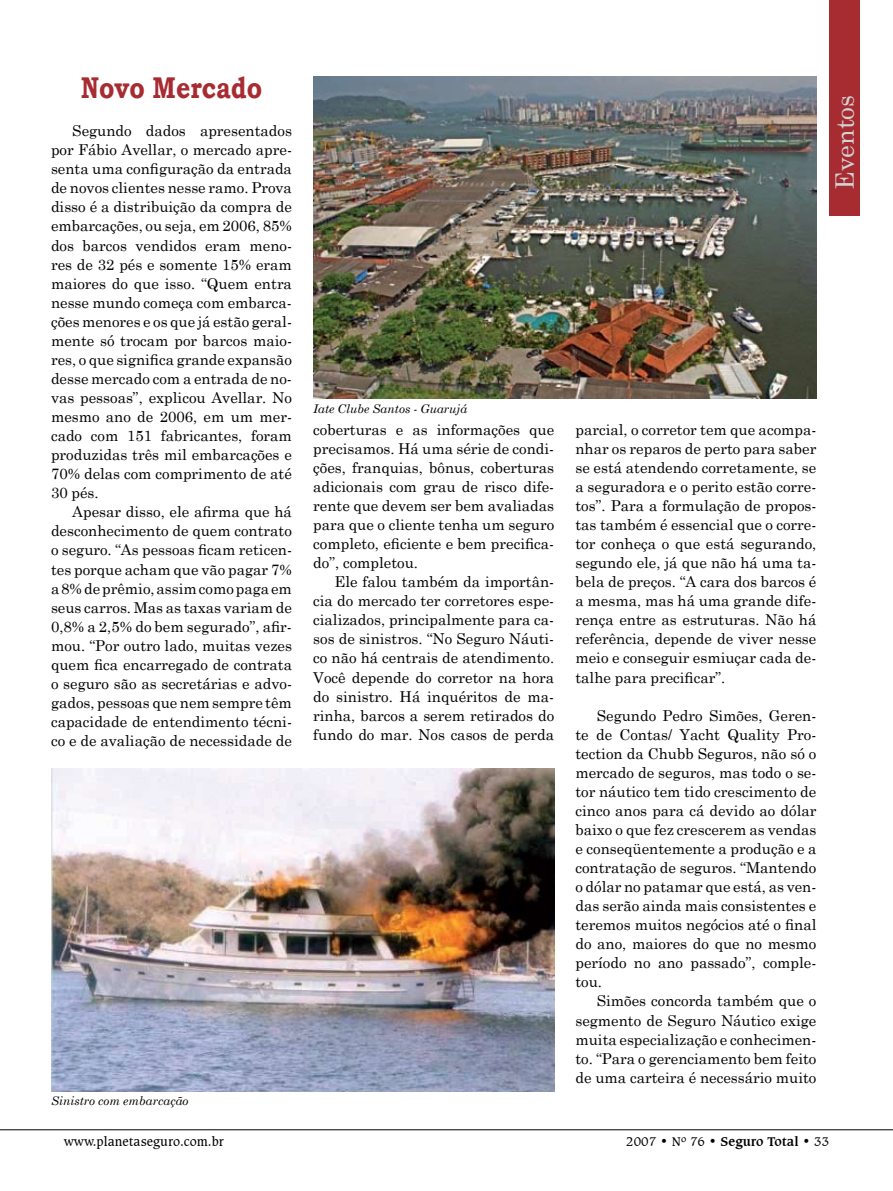
<style>
.page{position:relative;width:893px;height:1191px;background:#fff}
.page>*{position:absolute;margin:0;border:0;box-sizing:border-box;transform-origin:0 0}
.t1{font:700 30px "Bookman Old Style";color:#a72c32;scale:.83 1}
.t2{font:25.5px "Century Schoolbook";color:#d1d3d4}
.t3{font:15px/19px "Century Schoolbook";color:#000;text-align:justify}
.t4{font:13.5px "Caxton BT";color:#000}
.t5{font:italic 12px "Century Schoolbook";color:#000}
.s1{font-weight:700}
</style>
<div class="page">
<hr style="left:0;top:1129px;width:893px;height:1px;background:#000">
<div style="left:829px;top:0;width:31px;height:215px;background:#a72c32"></div>
<img style="left:313px;top:77px;width:503px;height:321px">
<img style="left:51px;top:768px;width:503px;height:323px">
<h1 class="t1" style="left:81px;top:66px;width:220px">Novo Mercado</h1>
<p class="t3" style="left:51px;top:120px;width:242px;text-indent:21px">Segundo dados apresentados por Fábio Avellar, o mercado apre&shy;senta uma configuração da entrada de novos clientes nesse ramo. Prova disso é a distribuição da compra de embarcações, ou seja, em 2006, 85% dos barcos vendidos eram meno&shy;res de 32 pés e somente 15% eram maiores do que isso. “Quem entra nesse mundo começa com embarca&shy;ções menores e os que já estão geral&shy;mente só trocam por barcos maio&shy;res, o que significa grande expansão desse mercado com a entrada de no&shy;vas pessoas”, explicou Avellar. No mesmo ano de 2006, em um mer&shy;cado com 151 fabricantes, foram produzidas três mil embarcações e 70% delas com comprimento de até 30 pés.</p>
<p class="t3" style="left:51px;top:501px;width:242px;text-indent:21px">Apesar disso, ele afirma que há desconhecimento de quem contrato o seguro. “As pessoas ficam reticen&shy;tes porque acham que vão pagar 7% a 8% de prêmio, assim como paga em seus carros. Mas as taxas variam de 0,8% a 2,5% do bem segurado”, afir&shy;mou. “Por outro lado, muitas vezes quem fica encarregado de contrata o seguro são as secretárias e advo&shy;gados, pessoas que nem sempre têm capacidade de entendimento técni&shy;co e de avaliação de necessidade de</p>
<p class="t5" style="left:313px;top:400px;width:155px">Iate Clube Santos - Guarujá</p>
<p class="t3" style="left:313px;top:418px;width:242px">coberturas e as informações que precisamos. Há uma série de condi&shy;ções, franquias, bônus, coberturas adicionais com grau de risco dife&shy;rente que devem ser bem avaliadas para que o cliente tenha um seguro completo, eficiente e bem precifica&shy;do”, completou.</p>
<p class="t3" style="left:313px;top:571px;width:242px;text-indent:21px">Ele falou também da importân&shy;cia do mercado ter corretores espe&shy;cializados, principalmente para ca&shy;sos de sinistros. “No Seguro Náuti&shy;co não há centrais de atendimento.<br>Você depende do corretor na hora do sinistro. Há inquéritos de ma&shy;rinha, barcos a serem retirados do fundo do mar. Nos casos de perda</p>
<p class="t5" style="left:51px;top:1092px;width:139px">Sinistro com embarcação</p>
<h2 class="t2" style="left:823px;top:190px;width:96px;rotate:-90deg">Eventos</h2>
<p class="t3" style="left:575px;top:418px;width:242px">parcial, o corretor tem que acompa&shy;nhar os reparos de perto para saber se está atendendo corretamente, se a seguradora e o perito estão corre&shy;tos”. Para a formulação de propos&shy;tas também é essencial que o corre&shy;tor conheça o que está segurando, segundo ele, já que não há uma ta&shy;bela de preços. “A cara dos barcos é a mesma, mas há uma grande dife&shy;rença entre as estruturas. Não há referência, depende de viver nesse meio e conseguir esmiuçar cada de&shy;talhe para precificar”.</p>
<p class="t3" style="left:575px;top:704px;width:242px;text-indent:21px">Segundo Pedro Simões, Geren&shy;te de Contas/ Yacht Quality Pro&shy;tection da Chubb Seguros, não só o mercado de seguros, mas todo o se&shy;tor náutico tem tido crescimento de cinco anos para cá devido ao dólar baixo o que fez crescerem as vendas e conseqüentemente a produção e a contratação de seguros. “Mantendo o dólar no patamar que está, as ven&shy;das serão ainda mais consistentes e teremos muitos negócios até o final do ano, maiores do que no mesmo período no ano passado”, comple&shy;tou.</p>
<p class="t3" style="left:575px;top:990px;width:242px;text-indent:21px">Simões concorda também que o segmento de Seguro Náutico exige muita especialização e conhecimen&shy;to. “Para o gerenciamento bem feito de uma carteira é necessário muito</p>
<p class="t4" style="left:64px;top:1133px;width:162px">www.planetaseguro.com.br</p>
<p class="t4" style="left:626px;top:1133px;width:204px">2007 • Nº 76 • <span class="s1">Seguro Total</span> • 33</p>
</div>
